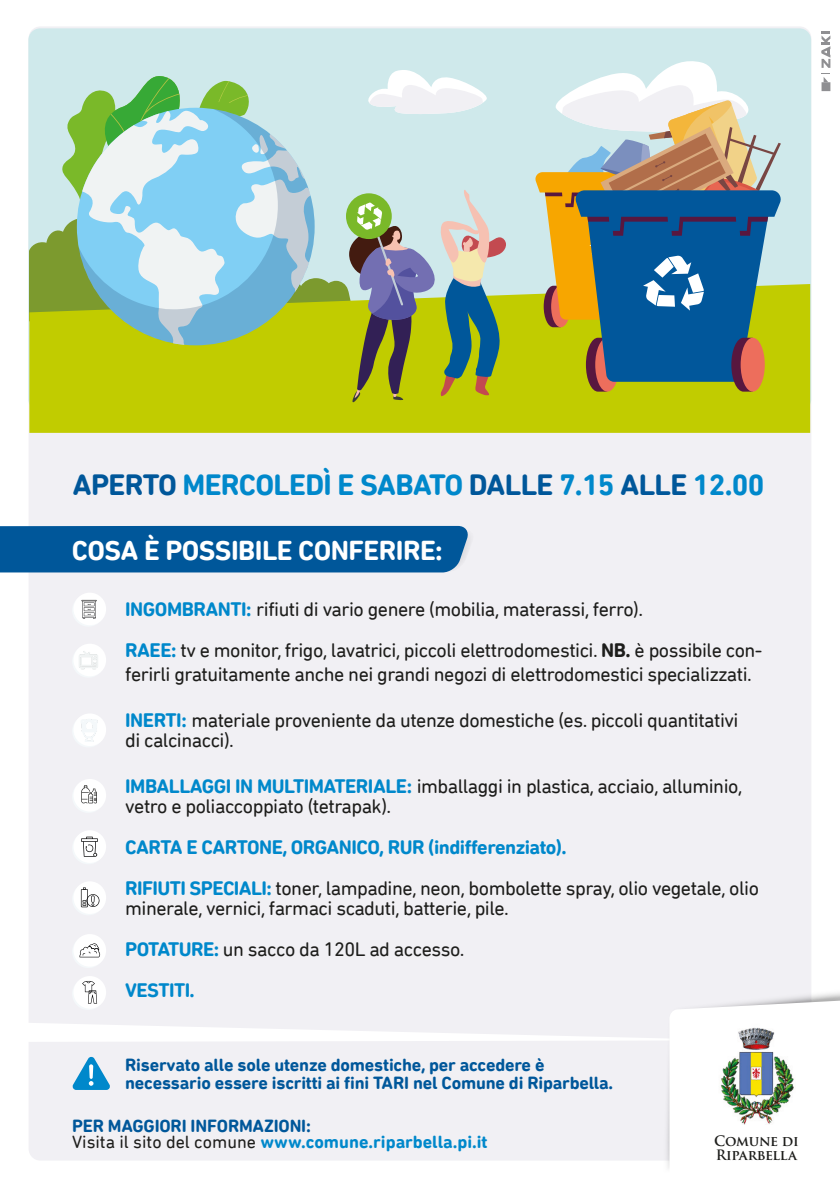
<style>
.page{position:relative;width:840px;height:1191px;background:#fff}
.page>*{position:absolute;margin:0;border:0;box-sizing:border-box;transform-origin:0 0}
.t1{font:700 30px "DIN Next Rounded LTW01";letter-spacing:-.025em;color:#0088cb}
.t2{font:700 28px "DIN Next Rounded LTW01";letter-spacing:-.02em;color:#fff}
.t3{font:20px/41px "DIN Next Rounded LTW01";letter-spacing:-.025em;color:#1d1d1b}
.t4{font:700 20px/41px "DIN Next Rounded LTW01";letter-spacing:-.025em;color:#0088cb}
.t5{font:700 18px/18px "DIN Next Rounded LTW01";letter-spacing:-.01em;color:#00579a}
.t6{font:700 18px "DIN Next Rounded LTW01";color:#0088cb}
.t7{font:600 14px/14px "Trajan Pro 3";letter-spacing:-.03em;color:#1d1d1b}
.s1{color:#00579a}
.s2{font-weight:700;color:#0088cb}
.s3{font-weight:700}
.s4{font-weight:400;color:#1d1d1b}
</style>
<div class="page">
<div style="left:29px;top:26px;width:781px;height:1134px;background:#f1f0f4;border-radius:12px"></div>
<div style="left:28px;top:28px;width:782px;height:383px;background:#cfe9eb;border-radius:12px"></div>
<svg style="left:821px;top:31px;width:8px;height:60px"></svg>
<div style="left:0;top:526px;width:470px;height:46px;background:#00579a"></div>
<div style="left:72px;top:780px;width:33px;height:33px;background:#f4f8fa;border-radius:50%"></div>
<div style="left:73px;top:779px;width:33px;height:32px;background:#fff;border-radius:50%"></div>
<svg style="left:81px;top:785px;width:16px;height:18px"></svg>
<div style="left:72px;top:594px;width:33px;height:32px;background:#f4f8fa;border-radius:50%"></div>
<div style="left:73px;top:592px;width:33px;height:33px;background:#fff;border-radius:50%"></div>
<svg style="left:82px;top:600px;width:15px;height:19px"></svg>
<div style="left:72px;top:645px;width:33px;height:32px;background:#f4f8fa;border-radius:50%"></div>
<div style="left:73px;top:643px;width:33px;height:33px;background:#fff;border-radius:50%"></div>
<div style="left:72px;top:715px;width:33px;height:32px;background:#f4f8fa;border-radius:50%"></div>
<div style="left:73px;top:713px;width:33px;height:33px;background:#fff;border-radius:50%"></div>
<svg style="left:81px;top:719px;width:16px;height:23px"></svg>
<div style="left:72px;top:831px;width:33px;height:33px;background:#f4f8fa;border-radius:50%"></div>
<div style="left:73px;top:830px;width:33px;height:33px;background:#fff;border-radius:50%"></div>
<svg style="left:81px;top:836px;width:17px;height:20px"></svg>
<div style="left:29px;top:294px;width:780px;height:139px;background:#c1cc00"></div>
<svg style="left:29px;top:70px;width:477px;height:333px"></svg>
<svg style="left:534px;top:61px;width:275px;height:330px"></svg>
<div style="left:72px;top:882px;width:33px;height:33px;background:#f4f8fa;border-radius:50%"></div>
<div style="left:73px;top:881px;width:33px;height:33px;background:#fff;border-radius:50%"></div>
<svg style="left:81px;top:887px;width:19px;height:20px"></svg>
<svg style="left:79px;top:651px;width:19px;height:18px"></svg>
<div style="left:72px;top:935px;width:33px;height:33px;background:#f4f8fa;border-radius:50%"></div>
<div style="left:73px;top:934px;width:33px;height:32px;background:#fff;border-radius:50%"></div>
<svg style="left:79px;top:943px;width:21px;height:14px"></svg>
<div style="left:73px;top:976px;width:33px;height:32px;background:#fff;border-radius:50%"></div>
<svg style="left:29px;top:981px;width:810px;height:187px"></svg>
<h1 class="t1" style="left:73px;top:467px;width:693px"><span class="s1">APERTO</span> MERCOLEDÌ E SABATO <span class="s1">DALLE</span> 7.15 <span class="s1">ALLE</span> 12.00</h1>
<h2 class="t2" style="left:72px;top:534px;width:372px">COSA È POSSIBILE CONFERIRE:</h2>
<p class="t3" style="left:125px;top:588px;width:638px"><span class="s2">INGOMBRANTI:</span> rifiuti di vario genere (mobilia, materassi, ferro).<br><span class="s2">RAEE:</span> tv e monitor, frigo, lavatrici, piccoli elettrodomestici. <span class="s3">NB.</span> è possibile con-</p>
<p class="t3" style="left:125px;top:653px;width:627px">ferirli gratuitamente anche nei grandi negozi di elettrodomestici specializzati.</p>
<p class="t3" style="left:125px;top:710px;width:614px;line-height:20px"><span class="s2">INERTI:</span> materiale proveniente da utenze domestiche (es. piccoli quantitativi di calcinacci).</p>
<p class="t3" style="left:125px;top:776px;width:618px;line-height:20px"><span class="s2">IMBALLAGGI IN MULTIMATERIALE:</span> imballaggi in plastica, acciaio, alluminio, vetro e poliaccoppiato (tetrapak).</p>
<p class="t4" style="left:125px;top:826px;width:635px">CARTA E CARTONE, ORGANICO, RUR (indifferenziato).<br>RIFIUTI SPECIALI: <span class="s4">toner, lampadine, neon, bombolette spray, olio vegetale, olio</span></p>
<p class="t3" style="left:125px;top:887px;width:385px">minerale, vernici, farmaci scaduti, batterie, pile.<br><span class="s2">POTATURE:</span> un sacco da 120L ad accesso.<br><span class="s2">VESTITI.</span></p>
<p class="t5" style="left:125px;top:1055px;width:489px">Riservato alle sole utenze domestiche, per accedere è necessario essere iscritti ai fini TARI nel Comune di Riparbella.</p>
<p class="t5" style="left:72px;top:1117px;width:240px">PER MAGGIORI INFORMAZIONI:</p>
<p class="t6" style="left:72px;top:1131px;width:417px"><span class="s4">Visita il sito del comune</span> www.comune.riparbella.pi.it</p>
<p class="t7" style="left:713px;top:1134px;width:86px">Comune di<br>Riparbella</p>
</div>
